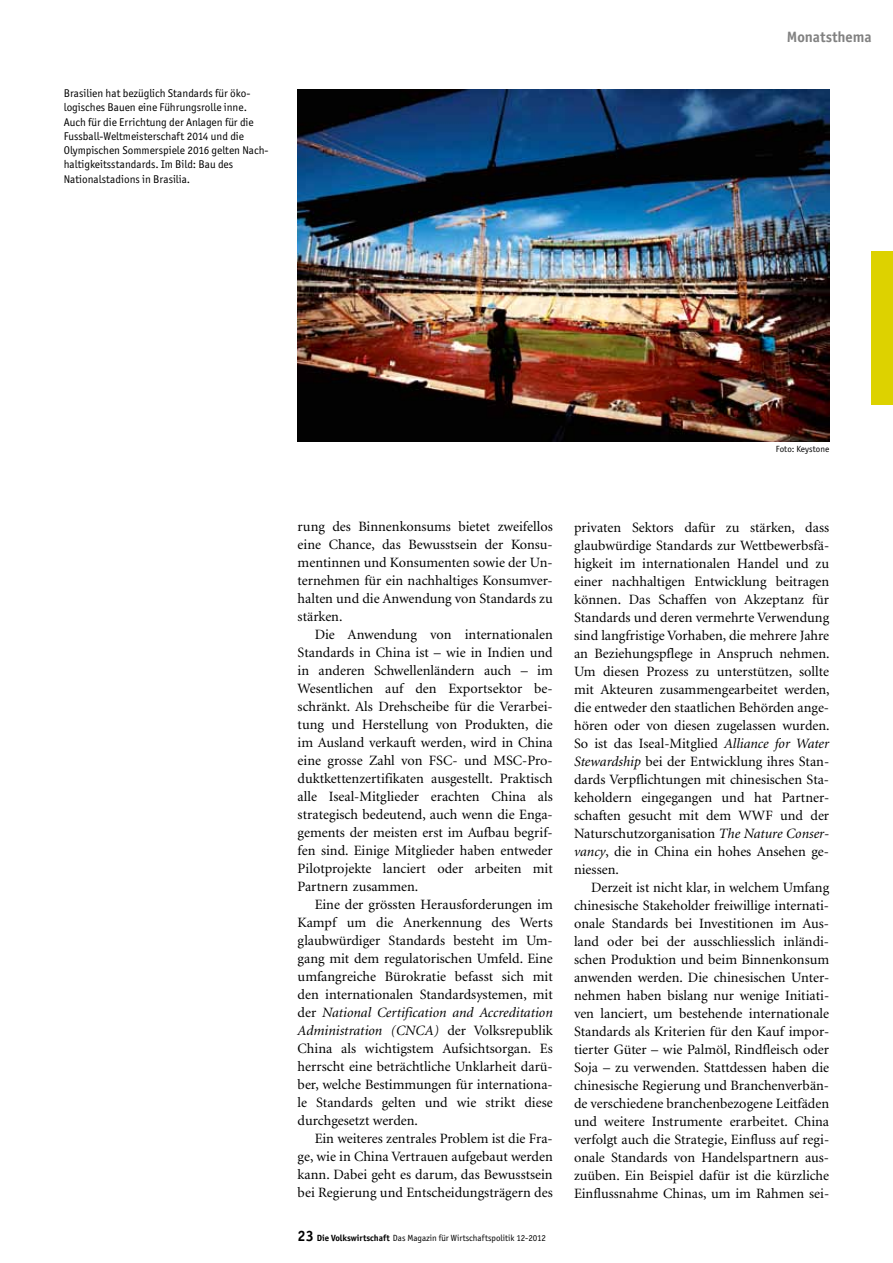
<style>
.page{position:relative;width:893px;height:1263px;background:#fff}
.page>*{position:absolute;margin:0;border:0;box-sizing:border-box;transform-origin:0 0}
.t1{font:700 15px "Officina San ITC";color:#818181}
.t2{font:14.25px/18px "Minion";color:#000;text-align:justify}
.t3{font:11.25px/14.2px "Officina San ITC";color:#000}
.t4{font:9px "Officina San ITC";color:#000}
.s1{font-style:italic}
.s2{font-weight:700;font-size:15px}
.s3{font-weight:700}
</style>
<div class="page">
<div style="left:872px;top:252px;width:21px;height:153px;background:#ddd200"></div>
<img style="left:298px;top:89px;width:531px;height:352px">
<p class="t3" style="left:64px;top:86px;width:206px">Brasilien hat bezüglich Standards für öko&shy;logisches Bauen eine Führungsrolle inne.<br>Auch für die Errichtung der Anlagen für die Fussball-Weltmeisterschaft 2014 und die Olympischen Sommerspiele 2016 gelten Nach&shy;haltigkeitsstandards. Im Bild: Bau des Nationalstadions in Brasilia.</p>
<p class="t1" style="left:787px;top:27px;width:86px">Monatsthema</p>
<p class="t4" style="left:776px;top:444px;width:55px">Foto: Keystone</p>
<p class="t2" style="left:298px;top:518px;width:257px">rung des Binnenkonsums bietet zweifellos eine Chance, das Bewusstsein der Konsu&shy;mentinnen und Konsumenten sowie der Un&shy;ternehmen für ein nachhaltiges Konsumver&shy;halten und die Anwendung von Standards zu stärken.</p>
<p class="t2" style="left:298px;top:626px;width:257px;text-indent:17px">Die Anwendung von internationalen Standards in China ist – wie in Indien und in anderen Schwellenländern auch – im Wesentlichen auf den Exportsektor be&shy;schränkt. Als Drehscheibe für die Verarbei&shy;tung und Herstellung von Produkten, die im Ausland verkauft werden, wird in China eine grosse Zahl von FSC- und MSC-Pro&shy;duktkettenzertifikaten ausgestellt. Praktisch alle Iseal-Mitglieder erachten China als strategisch bedeutend, auch wenn die Enga&shy;gements der meisten erst im Aufbau begrif&shy;fen sind. Einige Mitglieder haben entweder Pilotprojekte lanciert oder arbeiten mit Partnern zusammen.</p>
<p class="t2" style="left:298px;top:896px;width:257px;text-indent:17px">Eine der grössten Herausforderungen im Kampf um die Anerkennung des Werts glaubwürdiger Standards besteht im Um&shy;gang mit dem regulatorischen Umfeld. Eine umfangreiche Bürokratie befasst sich mit den internationalen Standardsystemen, mit der <span class="s1">National Certification and Accreditation Administration (CNCA)</span> der Volksrepublik China als wichtigstem Aufsichtsorgan. Es herrscht eine beträchtliche Unklarheit darü&shy;ber, welche Bestimmungen für internationa&shy;le Standards gelten und wie strikt diese durchgesetzt werden.</p>
<p class="t2" style="left:298px;top:1130px;width:257px;text-indent:17px">Ein weiteres zentrales Problem ist die Fra&shy;ge, wie in China Vertrauen aufgebaut werden kann. Dabei geht es darum, das Bewusstsein bei Regierung und Entscheidungsträgern des</p>
<p class="t4" style="left:298px;top:1232px;width:250px"><span class="s2">23</span> <span class="s3">Die Volkswirtschaft</span> Das Magazin für Wirtschaftspolitik 12-2012</p>
<p class="t2" style="left:574px;top:518px;width:257px">privaten Sektors dafür zu stärken, dass glaubwürdige Standards zur Wettbewerbsfä&shy;higkeit im internationalen Handel und zu einer nachhaltigen Entwicklung beitragen können. Das Schaffen von Akzeptanz für Standards und deren vermehrte Verwendung sind langfristige Vorhaben, die mehrere Jahre an Beziehungspflege in Anspruch nehmen.<br>Um diesen Prozess zu unterstützen, sollte mit Akteuren zusammengearbeitet werden, die entweder den staatlichen Behörden ange&shy;hören oder von diesen zugelassen wurden.<br>So ist das Iseal-Mitglied <span class="s1">Alliance for Water Stewardship</span> bei der Entwicklung ihres Stan&shy;dards Verpflichtungen mit chinesischen Sta&shy;keholdern eingegangen und hat Partner&shy;schaften gesucht mit dem WWF und der Naturschutzorganisation <span class="s1">The Nature Conser&shy;vancy</span>, die in China ein hohes Ansehen ge&shy;niessen.</p>
<p class="t2" style="left:574px;top:878px;width:257px;text-indent:17px">Derzeit ist nicht klar, in welchem Umfang chinesische Stakeholder freiwillige internati&shy;onale Standards bei Investitionen im Aus&shy;land oder bei der ausschliesslich inländi&shy;schen Produktion und beim Binnenkonsum anwenden werden. Die chinesischen Unter&shy;nehmen haben bislang nur wenige Initiati&shy;ven lanciert, um bestehende internationale Standards als Kriterien für den Kauf impor&shy;tierter Güter – wie Palmöl, Rindfleisch oder Soja – zu verwenden. Stattdessen haben die chinesische Regierung und Branchenverbän&shy;de verschiedene branchenbezogene Leitfäden und weitere Instrumente erarbeitet. China verfolgt auch die Strategie, Einfluss auf regi&shy;onale Standards von Handelspartnern aus&shy;zuüben. Ein Beispiel dafür ist die kürzliche Einflussnahme Chinas, um im Rahmen sei-</p>
</div>
